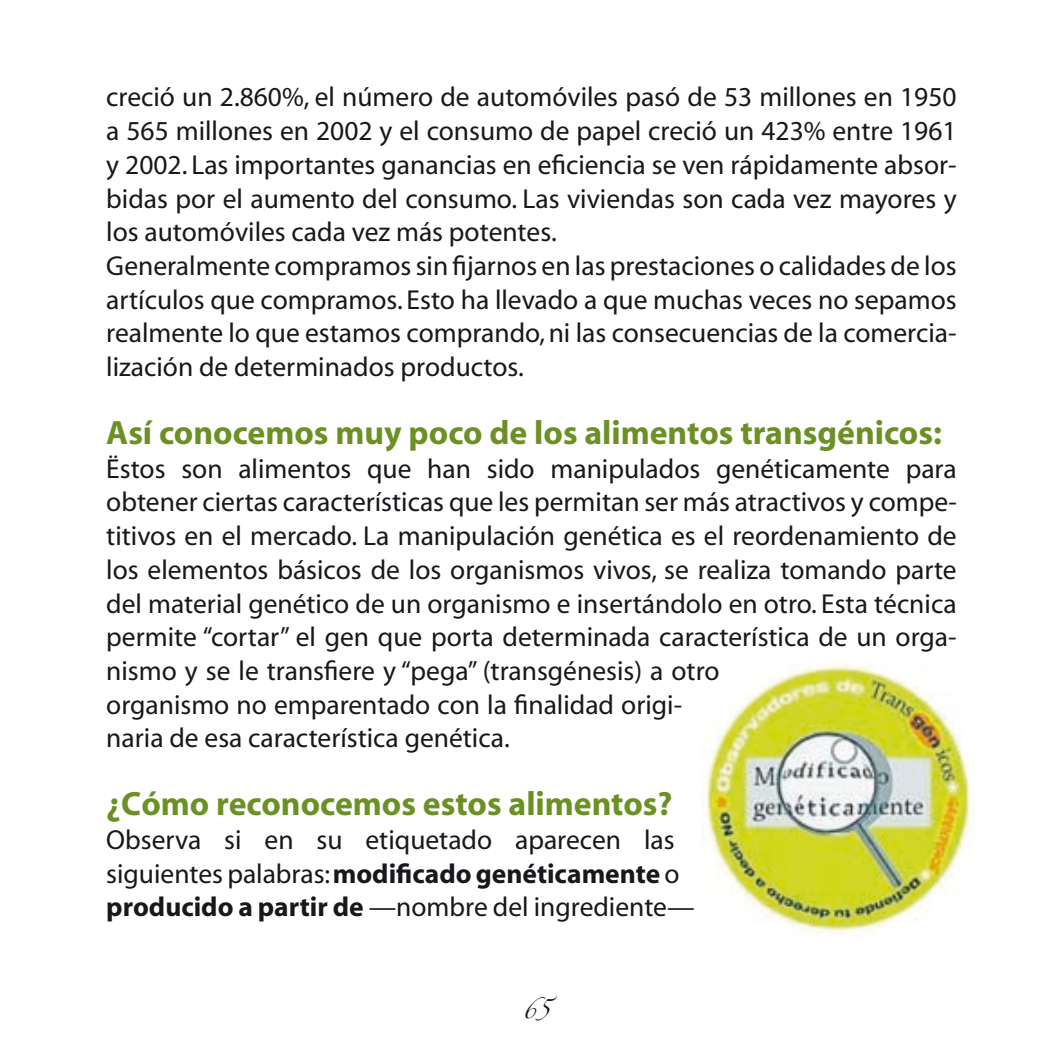
<style>
.page{position:relative;width:1063px;height:1063px;background:#fff}
.page>*{position:absolute;margin:0;border:0;box-sizing:border-box;transform-origin:0 0}
.t1{font:700 33.75px "Myriad";color:#6b9024}
.t2{font:27.5px/33.8px "Myriad";color:#1a171c}
.t3{font:17.5px "Zapfino";color:#1a171c}
.s1{font-weight:700}
</style>
<div class="page">
<img style="left:702px;top:664px;width:268px;height:273px">
<p class="t2" style="left:106px;top:81px;width:852px">creció un 2.860%, el número de automóviles pasó de 53 millones en 1950 a 565 millones en 2002 y el consumo de papel creció un 423% entre 1961 y 2002. Las importantes ganancias en eficiencia se ven rápidamente absor&shy;bidas por el aumento del consumo. Las viviendas son cada vez mayores y los automóviles cada vez más potentes.<br>Generalmente compramos sin fijarnos en las prestaciones o calidades de los artículos que compramos. Esto ha llevado a que muchas veces no sepamos realmente lo que estamos comprando, ni las consecuencias de la comercia&shy;lización de determinados productos.</p>
<p class="t1" style="left:106px;top:415px;width:837px">Así conocemos muy poco de los alimentos transgénicos:</p>
<p class="t2" style="left:106px;top:453px;width:852px">Ëstos son alimentos que han sido manipulados genéticamente para obtener ciertas características que les permitan ser más atractivos y compe&shy;titivos en el mercado. La manipulación genética es el reordenamiento de los elementos básicos de los organismos vivos, se realiza tomando parte del material genético de un organismo e insertándolo en otro. Esta técnica permite “cortar” el gen que porta determinada característica de un orga&shy;nismo y se le transfiere y “pega” (transgénesis) a otro<br>organismo no emparentado con la finalidad origi-<br>naria de esa característica genética.</p>
<p class="t1" style="left:106px;top:786px;width:568px">¿Cómo reconocemos estos alimentos?</p>
<p class="t2" style="left:106px;top:824px;width:590px">Observa si en su etiquetado aparecen las siguientes palabras: <span class="s1">modificado genéticamente</span> o <span class="s1">producido a partir de</span> —nombre del ingrediente—</p>
<p class="t3" style="left:522px;top:1001px;width:30px">65</p>
</div>
